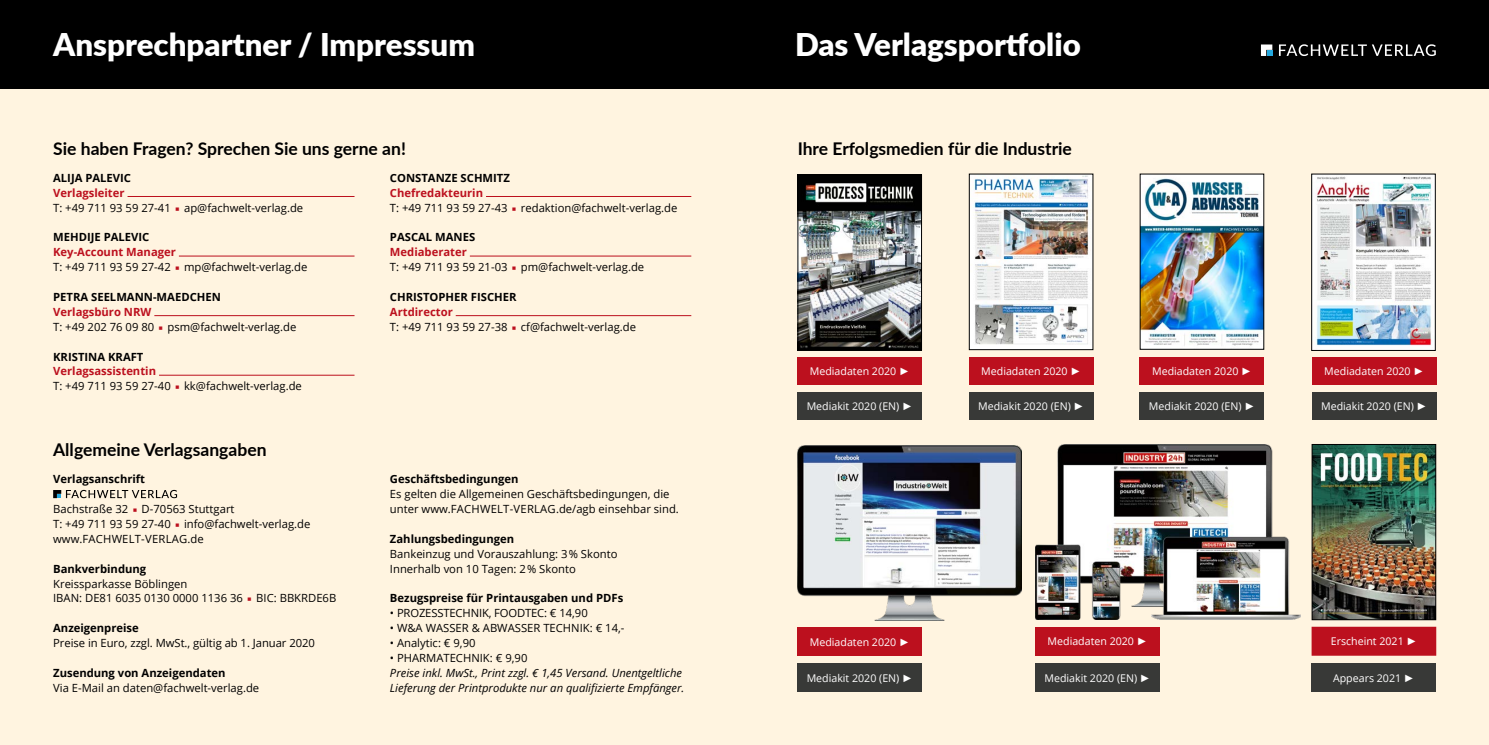
<style>
.page{position:relative;width:1489px;height:745px;background:#fff}
.page>*{position:absolute;margin:0;border:0;box-sizing:border-box;transform-origin:0 0}
.t1{font:900 31.25px "Lato";color:#fff}
.t2{font:700 27.5px "Hind";color:#fff}
.t3{font:700 17.5px "Lato";color:#000}
.t4{font:11.25px/14.9px "Open Sans";color:#000}
.t5{font:700 11.25px "Open Sans";color:#000}
.t6{font:italic 11.25px/14.9px "Open Sans";color:#000}
.t7{font:10.62px "Open Sans";color:#fff}
.s1{font-weight:700;color:#bc101e}
.s2{font-family:"Minion Pro";color:#bc101e}
.s3{font-family:"Arial"}
</style>
<div class="page">
<div style="left:0;top:89px;width:755px;height:655px;background:#fff4e0"></div>
<div style="left:744px;top:89px;width:744px;height:655px;background:#fff4e0"></div>
<div style="left:0;top:0;width:755px;height:89px;background:#000"></div>
<div style="left:744px;top:0;width:744px;height:89px;background:#000"></div>
<svg style="left:1260px;top:44px;width:12px;height:12px"></svg>
<svg style="left:1279px;top:44px;width:156px;height:12px"></svg>
<svg style="left:53px;top:489px;width:124px;height:9px"></svg>
<img style="left:799px;top:176px;width:120px;height:172px">
<div style="left:797px;top:174px;width:124px;height:176px;border:1px solid #000"></div>
<img style="left:1141px;top:176px;width:120px;height:171px">
<img style="left:1313px;top:446px;width:120px;height:171px">
<div style="left:1311px;top:444px;width:124px;height:175px;border:1px solid #000"></div>
<img style="left:971px;top:176px;width:120px;height:171px">
<img style="left:1313px;top:176px;width:120px;height:172px">
<img style="left:797px;top:445px;width:224px;height:175px">
<img style="left:1035px;top:444px;width:265px;height:175px">
<div style="left:797px;top:357px;width:124px;height:27px;background:#bc101e"></div>
<div style="left:797px;top:392px;width:124px;height:27px;background:#383937"></div>
<div style="left:1311px;top:626px;width:124px;height:28px;background:#bc101e"></div>
<div style="left:1311px;top:626px;width:124px;height:29px;border:1px solid #bc101e"></div>
<div style="left:1311px;top:357px;width:124px;height:27px;background:#bc101e"></div>
<div style="left:969px;top:357px;width:124px;height:27px;background:#bc101e"></div>
<div style="left:969px;top:392px;width:124px;height:27px;background:#383937"></div>
<div style="left:1139px;top:357px;width:124px;height:27px;background:#bc101e"></div>
<div style="left:1139px;top:392px;width:124px;height:27px;background:#383937"></div>
<div style="left:1035px;top:626px;width:124px;height:29px;background:#bc101e"></div>
<div style="left:797px;top:627px;width:124px;height:28px;background:#bc101e"></div>
<div style="left:1035px;top:663px;width:124px;height:28px;background:#383937"></div>
<div style="left:797px;top:663px;width:124px;height:28px;background:#383937"></div>
<div style="left:1311px;top:392px;width:124px;height:27px;background:#383937"></div>
<div style="left:1311px;top:663px;width:124px;height:28px;background:#383937"></div>
<hr style="left:486px;top:196px;width:205px;height:1px;background:#bc101e">
<hr style="left:470px;top:255px;width:221px;height:1px;background:#bc101e">
<hr style="left:455px;top:315px;width:236px;height:1px;background:#bc101e">
<hr style="left:127px;top:196px;width:227px;height:1px;background:#bc101e">
<hr style="left:179px;top:255px;width:175px;height:1px;background:#bc101e">
<hr style="left:154px;top:315px;width:200px;height:1px;background:#bc101e">
<hr style="left:159px;top:374px;width:195px;height:1px;background:#bc101e">
<h2 class="t2" style="left:53px;top:23px;width:374px">Ansprechpartner • Impressum</h2>
<h1 class="t1" style="left:53px;top:21px;width:423px">Ansprechpartner / Impressum</h1>
<h1 class="t1" style="left:795px;top:21px;width:287px">Das Verlagsportfolio</h1>
<h3 class="t3" style="left:53px;top:135px;width:354px">Sie haben Fragen? Sprechen Sie uns gerne an!</h3>
<p class="t5" style="left:53px;top:170px;width:79px">ALIJA PALEVIC</p>
<p class="t4" style="left:53px;top:185px;width:251px"><span class="s1">Verlagsleiter<br></span>T: +49 711 93 59 27-41 <span class="s2">■</span> ap@fachwelt-verlag.de</p>
<p class="t5" style="left:53px;top:229px;width:98px">MEHDIJE PALEVIC</p>
<p class="t4" style="left:53px;top:244px;width:256px"><span class="s1">Key-Account Manager<br></span>T: +49 711 93 59 27-42 <span class="s2">■</span> mp@fachwelt-verlag.de</p>
<p class="t5" style="left:53px;top:289px;width:169px">PETRA SEELMANN-MAEDCHEN</p>
<p class="t4" style="left:53px;top:304px;width:245px"><span class="s1">Verlagsbüro NRW<br></span>T: +49 202 76 09 80 <span class="s2">■</span> psm@fachwelt-verlag.de</p>
<p class="t5" style="left:53px;top:348px;width:92px">KRISTINA KRAFT</p>
<p class="t4" style="left:53px;top:363px;width:250px"><span class="s1">Verlagsassistentin<br></span>T: +49 711 93 59 27-40 <span class="s2">■</span> kk@fachwelt-verlag.de</p>
<h3 class="t3" style="left:53px;top:436px;width:215px">Allgemeine Verlagsangaben</h3>
<p class="t5" style="left:53px;top:471px;width:93px">Verlagsanschrift</p>
<p class="t4" style="left:53px;top:501px;width:259px">Bachstraße 32 <span class="s2">■</span> D-70563 Stuttgart<br>T: +49 711 93 59 27-40 <span class="s2">■</span> info@fachwelt-verlag.de www.FACHWELT-VERLAG.de</p>
<p class="t5" style="left:53px;top:560px;width:95px">Bankverbindung</p>
<p class="t4" style="left:53px;top:575px;width:285px">Kreissparkasse Böblingen<br>IBAN: DE81 6035 0130 0000 1136 36 <span class="s2">■</span> BIC: BBKRDE6B</p>
<p class="t5" style="left:53px;top:619px;width:87px">Anzeigenpreise</p>
<p class="t4" style="left:53px;top:635px;width:263px">Preise in Euro, zzgl. MwSt., gültig ab 1. Januar 2020</p>
<p class="t5" style="left:53px;top:664px;width:174px">Zusendung von Anzeigendaten</p>
<p class="t4" style="left:53px;top:679px;width:208px">Via E-Mail an daten@fachwelt-verlag.de</p>
<p class="t5" style="left:390px;top:170px;width:121px">CONSTANZE SCHMITZ</p>
<p class="t4" style="left:390px;top:185px;width:289px"><span class="s1">Chefredakteurin<br></span>T: +49 711 93 59 27-43 <span class="s2">■</span> redaktion@fachwelt-verlag.de</p>
<p class="t5" style="left:390px;top:229px;width:87px">PASCAL MANES</p>
<p class="t4" style="left:390px;top:244px;width:256px"><span class="s1">Mediaberater<br></span>T: +49 711 93 59 21-03 <span class="s2">■</span> pm@fachwelt-verlag.de</p>
<p class="t5" style="left:390px;top:289px;width:128px">CHRISTOPHER FISCHER</p>
<p class="t4" style="left:390px;top:304px;width:247px"><span class="s1">Artdirector<br></span>T: +49 711 93 59 27-38 <span class="s2">■</span> cf@fachwelt-verlag.de</p>
<p class="t5" style="left:390px;top:471px;width:130px">Geschäftsbedingungen</p>
<p class="t4" style="left:390px;top:486px;width:290px">Es gelten die Allgemeinen Geschäftsbedingungen, die unter www.FACHWELT-VERLAG.de/agb einsehbar sind.</p>
<p class="t5" style="left:390px;top:530px;width:126px">Zahlungsbedingungen</p>
<p class="t4" style="left:390px;top:545px;width:229px">Bankeinzug und Vorauszahlung: 3 % Skonto<br>Innerhalb von 10 Tagen: 2 % Skonto</p>
<p class="t5" style="left:390px;top:590px;width:235px">Bezugspreise für Printausgaben und PDFs</p>
<p class="t4" style="left:390px;top:605px;width:199px">• PROZESSTECHNIK, FOODTEC: € 14,90</p>
<p class="t4" style="left:390px;top:620px;width:236px">• W&amp;A WASSER &amp; ABWASSER TECHNIK: € 14,-</p>
<p class="t4" style="left:390px;top:635px;width:87px">• Analytic: € 9,90</p>
<p class="t4" style="left:390px;top:649px;width:139px">• PHARMATECHNIK: € 9,90</p>
<p class="t6" style="left:390px;top:664px;width:296px">Preise inkl. MwSt., Print zzgl. € 1,45 Versand. Unentgeltliche<br>Lieferung der Printprodukte nur an qualifizierte Empfänger.</p>
<h3 class="t3" style="left:797px;top:135px;width:276px">Ihre Erfolgsmedien für die Industrie</h3>
<p class="t7" style="left:809px;top:364px;width:101px">Mediadaten 2020 <span class="s3">►</span></p>
<p class="t7" style="left:806px;top:398px;width:107px">Mediakit 2020 (EN) <span class="s3">►</span></p>
<p class="t7" style="left:981px;top:364px;width:101px">Mediadaten 2020 <span class="s3">►</span></p>
<p class="t7" style="left:1324px;top:364px;width:101px">Mediadaten 2020 <span class="s3">►</span></p>
<p class="t7" style="left:978px;top:398px;width:107px">Mediakit 2020 (EN) <span class="s3">►</span></p>
<p class="t7" style="left:1151px;top:364px;width:101px">Mediadaten 2020 <span class="s3">►</span></p>
<p class="t7" style="left:1148px;top:398px;width:107px">Mediakit 2020 (EN) <span class="s3">►</span></p>
<p class="t7" style="left:1320px;top:398px;width:107px">Mediakit 2020 (EN) <span class="s3">►</span></p>
<p class="t7" style="left:809px;top:634px;width:101px">Mediadaten 2020 <span class="s3">►</span></p>
<p class="t7" style="left:1047px;top:633px;width:101px">Mediadaten 2020 <span class="s3">►</span></p>
<p class="t7" style="left:806px;top:670px;width:107px">Mediakit 2020 (EN) <span class="s3">►</span></p>
<p class="t7" style="left:1044px;top:670px;width:107px">Mediakit 2020 (EN) <span class="s3">►</span></p>
<p class="t7" style="left:1330px;top:633px;width:88px">Erscheint 2021 <span class="s3">►</span></p>
<p class="t7" style="left:1332px;top:670px;width:83px">Appears 2021 <span class="s3">►</span></p>
</div>
